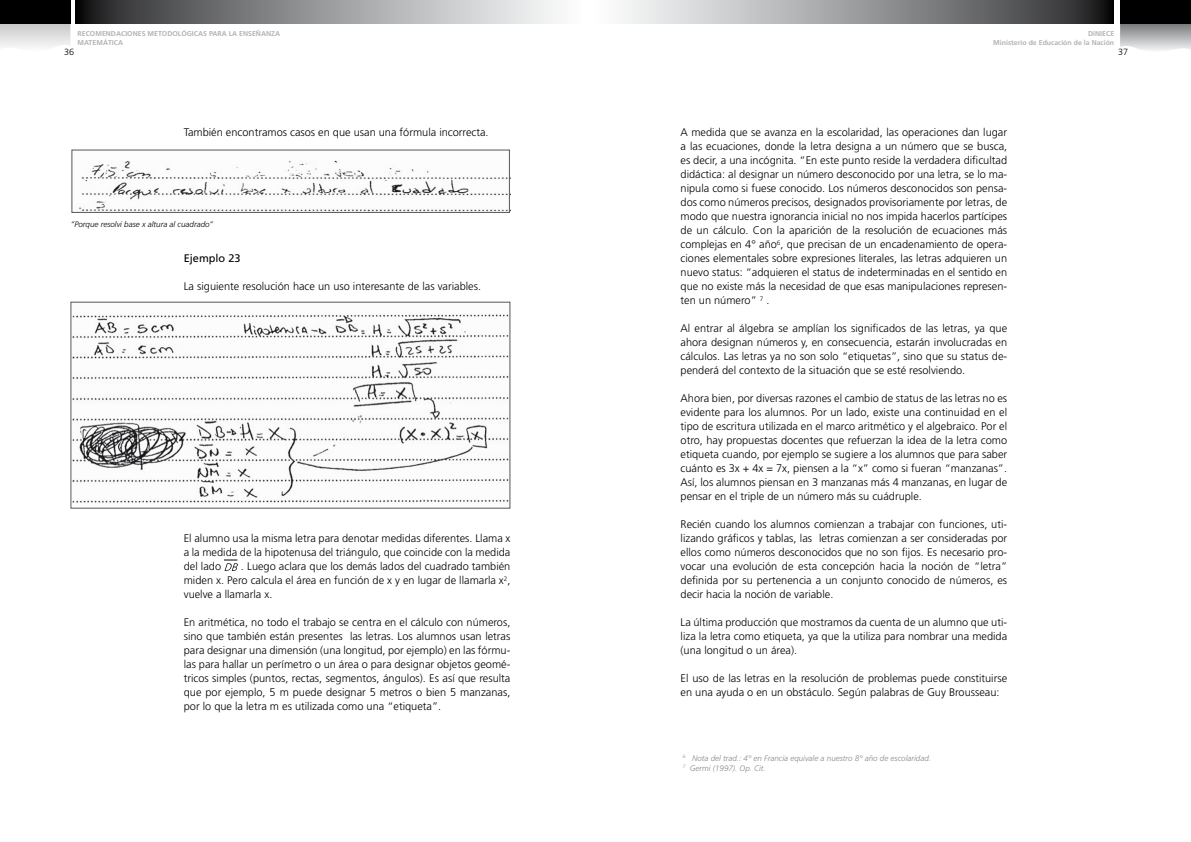
<style>
.page{position:relative;width:1191px;height:842px;background:#fff}
.page>*{position:absolute;margin:0;border:0;box-sizing:border-box;transform-origin:0 0}
.t1{font:300 11px/14px "Frutiger";color:#000;text-align:justify}
.t2{font:11px "Frutiger";color:#000}
.t3{font:300 9px "Frutiger";color:#000}
.t4{font:italic 300 8px/10px "Frutiger";color:#87888a}
.t5{font:italic 300 8px "Frutiger";color:#000}
.t6{font:700 7px/9px "Frutiger";color:#b1b3b4}
</style>
<div class="page">
<svg style="left:0;top:23px;width:70px;height:24px;background:#d4d5d5"></svg>
<div style="left:0;top:0;width:70px;height:23px;background:#000"></div>
<svg style="left:76px;top:0;width:480px;height:23px;background:#909193"></svg>
<svg style="left:1120px;top:23px;width:71px;height:28px;background:#b0b1b3"></svg>
<div style="left:1120px;top:0;width:71px;height:23px;background:#000"></div>
<svg style="left:623px;top:0;width:490px;height:23px;background:#919294"></svg>
<svg style="left:224px;top:560px;width:14px;height:11px"></svg>
<img style="left:79px;top:160px;width:429px;height:51px">
<div style="left:71px;top:150px;width:439px;height:63px;border:1px solid #58585a"></div>
<img style="left:72px;top:314px;width:436px;height:189px">
<div style="left:70px;top:302px;width:440px;height:207px;border:1px solid #58585a"></div>
<p class="t6" style="left:77px;top:29px;width:204px">RECOMENDACIONES METODOLÓGICAS PARA LA ENSEÑANZA<br>MATEMÁTICA</p>
<p class="t3" style="left:64px;top:47px;width:12px">36</p>
<p class="t1" style="left:184px;top:125px;width:306px">También encontramos casos en que usan una fórmula incorrecta.</p>
<p class="t5" style="left:71px;top:220px;width:144px">“Porque resolvi base x altura al cuadrado”</p>
<p class="t2" style="left:184px;top:252px;width:58px">Ejemplo 23</p>
<p class="t1" style="left:184px;top:279px;width:299px">La siguiente resolución hace un uso interesante de las variables.</p>
<p class="t1" style="left:184px;top:531px;width:328px">El alumno usa la misma letra para denotar medidas diferentes. Llama x a la medida de la hipotenusa del triángulo, que coincide con la medida del lado</p>
<p class="t1" style="left:184px;top:559px;width:328px;text-indent:57px">. Luego aclara que los demás lados del cuadrado también miden x. Pero calcula el área en función de x y en lugar de llamarla x<sup>2</sup>, vuelve a llamarla x.</p>
<p class="t1" style="left:184px;top:615px;width:328px">En aritmética, no todo el trabajo se centra en el cálculo con números, sino que también están presentes las letras. Los alumnos usan letras para designar una dimensión (una longitud, por ejemplo) en las fórmu&shy;las para hallar un perímetro o un área o para designar objetos geomé&shy;tricos simples (puntos, rectas, segmentos, ángulos). Es así que resulta que por ejemplo, 5 m puede designar 5 metros o bien 5 manzanas, por lo que la letra m es utilizada como una “etiqueta”.</p>
<p class="t6" style="left:993px;top:29px;width:122px;text-align:right">DiNIECE<br>Ministerio de Educación de la Nación</p>
<p class="t1" style="left:680px;top:125px;width:328px">A medida que se avanza en la escolaridad, las operaciones dan lugar a las ecuaciones, donde la letra designa a un número que se busca, es decir, a una incógnita. “En este punto reside la verdadera dificultad didáctica: al designar un número desconocido por una letra, se lo ma&shy;nipula como si fuese conocido. Los números desconocidos son pensa&shy;dos como números precisos, designados provisoriamente por letras, de modo que nuestra ignorancia inicial no nos impida hacerlos partícipes de un cálculo. Con la aparición de la resolución de ecuaciones más complejas en 4° año<sup>6</sup>, que precisan de un encadenamiento de opera&shy;ciones elementales sobre expresiones literales, las letras adquieren un nuevo status: “adquieren el status de indeterminadas en el sentido en que no existe más la necesidad de que esas manipulaciones represen&shy;ten un número” <sup>7</sup> .</p>
<p class="t1" style="left:680px;top:321px;width:328px">Al entrar al álgebra se amplían los significados de las letras, ya que ahora designan números y, en consecuencia, estarán involucradas en cálculos. Las letras ya no son solo “etiquetas”, sino que su status de&shy;penderá del contexto de la situación que se esté resolviendo.</p>
<p class="t1" style="left:680px;top:391px;width:328px">Ahora bien, por diversas razones el cambio de status de las letras no es evidente para los alumnos. Por un lado, existe una continuidad en el tipo de escritura utilizada en el marco aritmético y el algebraico. Por el otro, hay propuestas docentes que refuerzan la idea de la letra como etiqueta cuando, por ejemplo se sugiere a los alumnos que para saber cuánto es 3x + 4x = 7x, piensen a la “x” como si fueran “manzanas”.<br>Así, los alumnos piensan en 3 manzanas más 4 manzanas, en lugar de pensar en el triple de un número más su cuádruple.</p>
<p class="t1" style="left:680px;top:517px;width:328px">Recién cuando los alumnos comienzan a trabajar con funciones, uti&shy;lizando gráficos y tablas, las letras comienzan a ser consideradas por ellos como números desconocidos que no son fijos. Es necesario pro&shy;vocar una evolución de esta concepción hacia la noción de “letra” definida por su pertenencia a un conjunto conocido de números, es decir hacia la noción de variable.</p>
<p class="t1" style="left:680px;top:615px;width:328px">La última producción que mostramos da cuenta de un alumno que uti&shy;liza la letra como etiqueta, ya que la utiliza para nombrar una medida (una longitud o un área).</p>
<p class="t1" style="left:680px;top:671px;width:328px">El uso de las letras en la resolución de problemas puede constituirse en una ayuda o en un obstáculo. Según palabras de Guy Brousseau:</p>
<p class="t4" style="left:683px;top:753px;width:250px"><sup>6</sup> Nota del trad.: 4° en Francia equivale a nuestro 8° año de escolaridad.<br><sup>7</sup> Germi (1997). Op. Cit.</p>
<p class="t3" style="left:1118px;top:47px;width:12px">37</p>
</div>
